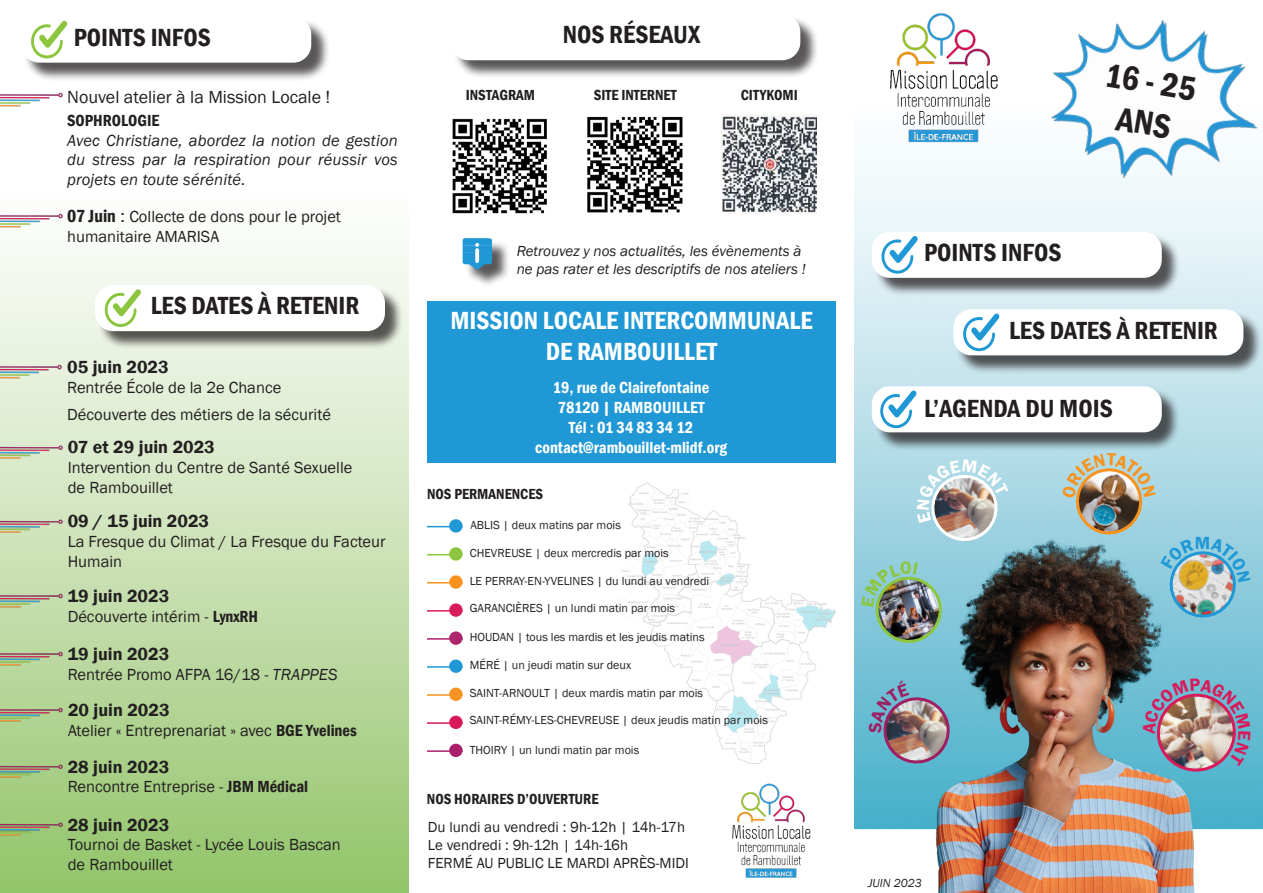
<style>
.page{position:relative;width:1263px;height:893px;background:#fff}
.page>*{position:absolute;margin:0;border:0;box-sizing:border-box;transform-origin:0 0}
.t1{font:600 condensed 34.5px "Franklin Gothic";color:#231f20}
.t2{font:600 condensed 25.5px "Franklin Gothic";color:#231f20}
.t3{font:600 condensed 25.5px "Franklin Gothic";color:#fff}
.t4{font:600 18px "Franklin Gothic";color:#231f20}
.t5{font:18px "Franklin Gothic";color:#231f20}
.t6{font:600 18px "Franklin Gothic";color:#1f98d5}
.t7{font:16.5px/19.8px "Franklin Gothic";color:#231f20}
.t8{font:italic 16.5px/19.8px "Franklin Gothic";letter-spacing:.01em;color:#231f20;text-align:justify}
.t9{font:600 condensed 16.5px "Franklin Gothic";color:#fff}
.t10{font:600 condensed 16.5px "Franklin Gothic";color:#231f20}
.t11{font:15px "Franklin Gothic";color:#231f20}
.t12{font:italic 15px/18px "Franklin Gothic";color:#231f20}
.t13{font:600 condensed 15px "Franklin Gothic";color:#231f20}
.t14{font:12px "Franklin Gothic";color:#231f20}
.t15{font:italic 12px "Franklin Gothic";color:#231f20}
.s1{font-weight:600;font-stretch:condensed;font-size:18px}
.s2{font-size:18px}
.s3{font-weight:600;font-stretch:condensed}
.s4{font-style:italic}
</style>
<div class="page">
<div style="left:427px;top:301px;width:409px;height:161px;background:#1f98d5"></div>
<img style="left:854px;top:163px;width:409px;height:730px">
<div style="left:874px;top:234px;width:306px;height:63px;background:#231f20;opacity:.75"></div>
<div style="left:872px;top:232px;width:290px;height:46px;background:#fff;border-radius:18px"></div>
<div style="left:874px;top:389px;width:306px;height:62px;background:#231f20;opacity:.75"></div>
<div style="left:872px;top:386px;width:290px;height:46px;background:#fff;border-radius:18px"></div>
<img style="left:890px;top:13px;width:108px;height:130px">
<img style="left:1038px;top:20px;width:225px;height:179px">
<svg style="left:881px;top:236px;width:37px;height:38px"></svg>
<svg style="left:880px;top:390px;width:36px;height:39px"></svg>
<div style="left:453px;top:16px;width:366px;height:63px;background:#231f20;opacity:.75"></div>
<div style="left:450px;top:14px;width:350px;height:46px;background:#fff;border-radius:18px"></div>
<div style="left:956px;top:312px;width:306px;height:62px;background:#231f20;opacity:.75"></div>
<div style="left:953px;top:309px;width:290px;height:46px;background:#fff;border-radius:18px"></div>
<svg style="left:963px;top:314px;width:36px;height:38px"></svg>
<div style="left:24px;top:19px;width:306px;height:62px;background:#231f20;opacity:.75"></div>
<div style="left:21px;top:17px;width:290px;height:46px;background:#fff;border-radius:18px"></div>
<svg style="left:31px;top:21px;width:36px;height:38px"></svg>
<div style="left:97px;top:287px;width:306px;height:63px;background:#231f20;opacity:.75"></div>
<div style="left:95px;top:285px;width:290px;height:46px;background:#fff;border-radius:18px"></div>
<svg style="left:105px;top:289px;width:36px;height:38px"></svg>
<img style="left:0;top:92px;width:63px;height:15px">
<img style="left:0;top:647px;width:63px;height:23px">
<img style="left:452px;top:118px;width:95px;height:96px">
<img style="left:587px;top:116px;width:96px;height:97px">
<img style="left:722px;top:115px;width:94px;height:98px">
<div style="left:465px;top:240px;width:46px;height:48px;background:#231f20;opacity:.75"></div>
<svg style="left:463px;top:238px;width:29px;height:32px"></svg>
<img style="left:621px;top:483px;width:215px;height:280px">
<hr style="left:427px;top:526px;width:36px;height:1px;background:#1f98d5">
<div style="left:449px;top:519px;width:14px;height:14px;background:#1f98d5;border-radius:50%"></div>
<hr style="left:427px;top:554px;width:36px;height:1px;background:#8ac53f">
<div style="left:449px;top:547px;width:14px;height:14px;background:#8bc63e;border-radius:50%"></div>
<hr style="left:427px;top:666px;width:36px;height:2px;background:#1f98d5">
<div style="left:449px;top:659px;width:14px;height:14px;background:#1f98d5;border-radius:50%"></div>
<hr style="left:427px;top:638px;width:36px;height:2px;background:#aa206a">
<div style="left:449px;top:631px;width:14px;height:14px;background:#ad266d;border-radius:50%"></div>
<hr style="left:427px;top:610px;width:36px;height:2px;background:#d8185a">
<div style="left:449px;top:603px;width:14px;height:14px;background:#d91a5b;border-radius:50%"></div>
<hr style="left:427px;top:582px;width:36px;height:1px;background:#f69323">
<div style="left:449px;top:575px;width:14px;height:14px;background:#f7931d;border-radius:50%"></div>
<hr style="left:427px;top:750px;width:36px;height:2px;background:#aa206a">
<div style="left:449px;top:744px;width:14px;height:13px;background:#aa206a;border-radius:50%"></div>
<hr style="left:427px;top:722px;width:36px;height:2px;background:#d8185a">
<div style="left:449px;top:716px;width:14px;height:13px;background:#d8185a;border-radius:50%"></div>
<hr style="left:427px;top:694px;width:36px;height:2px;background:#f69323">
<div style="left:449px;top:688px;width:14px;height:13px;background:#f69323;border-radius:50%"></div>
<img style="left:732px;top:783px;width:79px;height:95px">
<img style="left:0;top:703px;width:63px;height:23px">
<img style="left:0;top:759px;width:63px;height:24px">
<img style="left:0;top:360px;width:63px;height:23px">
<img style="left:0;top:440px;width:63px;height:24px">
<img style="left:0;top:514px;width:63px;height:24px">
<img style="left:0;top:209px;width:63px;height:23px">
<img style="left:0;top:589px;width:63px;height:23px">
<img style="left:0;top:817px;width:63px;height:24px">
<svg style="left:1114px;top:107px;width:58px;height:32px"></svg>
<img style="left:917px;top:460px;width:91px;height:83px">
<img style="left:1062px;top:453px;width:188px;height:167px">
<img style="left:869px;top:680px;width:82px;height:85px">
<img style="left:1143px;top:679px;width:107px;height:95px">
<img style="left:861px;top:562px;width:83px;height:83px">
<p class="t2" style="left:74px;top:20px;width:139px">POINTS INFOS</p>
<p class="t5" style="left:67px;top:86px;width:265px">Nouvel atelier à la Mission Locale !</p>
<p class="t10" style="left:67px;top:109px;width:94px">SOPHROLOGIE</p>
<p class="t8" style="left:67px;top:131px;width:332px">Avec Christiane, abordez la notion de gestion du stress par la respiration pour réussir vos projets en toute sérénité.</p>
<p class="t7" style="left:67px;top:207px;width:275px"><span class="s1">07 Juin</span> <span class="s2">:</span> Collecte de dons pour le projet</p>
<p class="t7" style="left:67px;top:227px;width:154px">humanitaire AMARISA</p>
<p class="t2" style="left:151px;top:289px;width:210px">LES DATES À RETENIR</p>
<p class="t4" style="left:67px;top:356px;width:103px">05 juin 2023</p>
<p class="t7" style="left:67px;top:378px;width:216px">Rentrée École de la 2e Chance</p>
<p class="t7" style="left:67px;top:405px;width:265px">Découverte des métiers de la sécurité</p>
<p class="t4" style="left:68px;top:436px;width:149px">07 et 29 juin 2023</p>
<p class="t7" style="left:68px;top:458px;width:286px">Intervention du Centre de Santé Sexuelle</p>
<p class="t7" style="left:68px;top:478px;width:107px">de Rambouillet</p>
<p class="t4" style="left:68px;top:510px;width:143px">09 / 15 juin 2023</p>
<p class="t7" style="left:68px;top:532px;width:319px">La Fresque du Climat / La Fresque du Facteur<br>Humain</p>
<p class="t4" style="left:68px;top:585px;width:103px">19 juin 2023</p>
<p class="t7" style="left:68px;top:607px;width:192px">Découverte intérim - <span class="s3">LynxRH</span></p>
<p class="t4" style="left:68px;top:643px;width:103px">19 juin 2023</p>
<p class="t7" style="left:68px;top:665px;width:271px">Rentrée Promo AFPA 16/18 <span class="s4">- TRAPPES</span></p>
<p class="t4" style="left:68px;top:699px;width:103px">20 juin 2023</p>
<p class="t7" style="left:68px;top:721px;width:290px">Atelier « Entreprenariat » avec <span class="s3">BGE Yvelines</span></p>
<p class="t4" style="left:68px;top:755px;width:103px">28 juin 2023</p>
<p class="t7" style="left:68px;top:777px;width:242px">Rencontre Entreprise - <span class="s3">JBM Médical</span></p>
<p class="t4" style="left:68px;top:813px;width:103px">28 juin 2023</p>
<p class="t7" style="left:68px;top:835px;width:275px">Tournoi de Basket - Lycée Louis Bascan</p>
<p class="t7" style="left:68px;top:855px;width:107px">de Rambouillet</p>
<p class="t2" style="left:563px;top:18px;width:139px">NOS RÉSEAUX</p>
<p class="t13" style="left:466px;top:85px;width:71px">INSTAGRAM</p>
<p class="t13" style="left:594px;top:85px;width:84px">SITE INTERNET</p>
<p class="t13" style="left:741px;top:85px;width:59px">CITYKOMI</p>
<p class="t12" style="left:517px;top:243px;width:291px">Retrouvez y nos actualités, les évènements à ne pas rater et les descriptifs de nos ateliers !</p>
<p class="t3" style="left:450px;top:304px;width:364px">MISSION LOCALE INTERCOMMUNALE</p>
<p class="t3" style="left:546px;top:334px;width:173px">DE RAMBOUILLET</p>
<p class="t9" style="left:553px;top:377px;width:158px">19, rue de Clairefontaine</p>
<p class="t9" style="left:558px;top:397px;width:148px">78120 | RAMBOUILLET</p>
<p class="t9" style="left:569px;top:416px;width:126px">Tél : 01 34 83 34 12</p>
<p class="t9" style="left:535px;top:436px;width:194px">contact@rambouillet-mlidf.org</p>
<p class="t13" style="left:427px;top:484px;width:118px">NOS PERMANENCES</p>
<p class="t14" style="left:470px;top:518px;width:152px">ABLIS | deux matins par mois</p>
<p class="t14" style="left:470px;top:546px;width:200px">CHEVREUSE | deux mercredis par mois</p>
<p class="t14" style="left:470px;top:574px;width:241px">LE PERRAY-EN-YVELINES | du lundi au vendredi</p>
<p class="t14" style="left:470px;top:601px;width:207px">GARANCIÈRES | un lundi matin par mois</p>
<p class="t14" style="left:470px;top:630px;width:236px">HOUDAN | tous les mardis et les jeudis matins</p>
<p class="t14" style="left:470px;top:658px;width:163px">MÉRÉ | un jeudi matin sur deux</p>
<p class="t14" style="left:470px;top:686px;width:235px">SAINT-ARNOULT | deux mardis matin par mois</p>
<p class="t14" style="left:470px;top:713px;width:300px">SAINT-RÉMY-LES-CHEVREUSE | deux jeudis matin par mois</p>
<p class="t14" style="left:470px;top:742px;width:171px">THOIRY | un lundi matin par mois</p>
<p class="t13" style="left:427px;top:789px;width:173px">NOS HORAIRES D’OUVERTURE</p>
<p class="t11" style="left:428px;top:817px;width:259px">Du lundi au vendredi : 9h-12h | 14h-17h</p>
<p class="t11" style="left:428px;top:835px;width:202px">Le vendredi : 9h-12h | 14h-16h</p>
<p class="t11" style="left:428px;top:853px;width:263px">FERMÉ AU PUBLIC LE MARDI APRÈS-MIDI</p>
<p class="t1" style="left:1109px;top:52px;width:93px;rotate:9deg">16 - 25</p>
<p class="t2" style="left:924px;top:235px;width:139px">POINTS INFOS</p>
<p class="t2" style="left:1009px;top:313px;width:210px">LES DATES À RETENIR</p>
<p class="t2" style="left:924px;top:392px;width:190px">L’AGENDA DU MOIS</p>
<p class="t6" style="left:1195px;top:532px;width:17px">M</p>
<p class="t15" style="left:868px;top:875px;width:55px">JUIN 2023</p>
</div>
